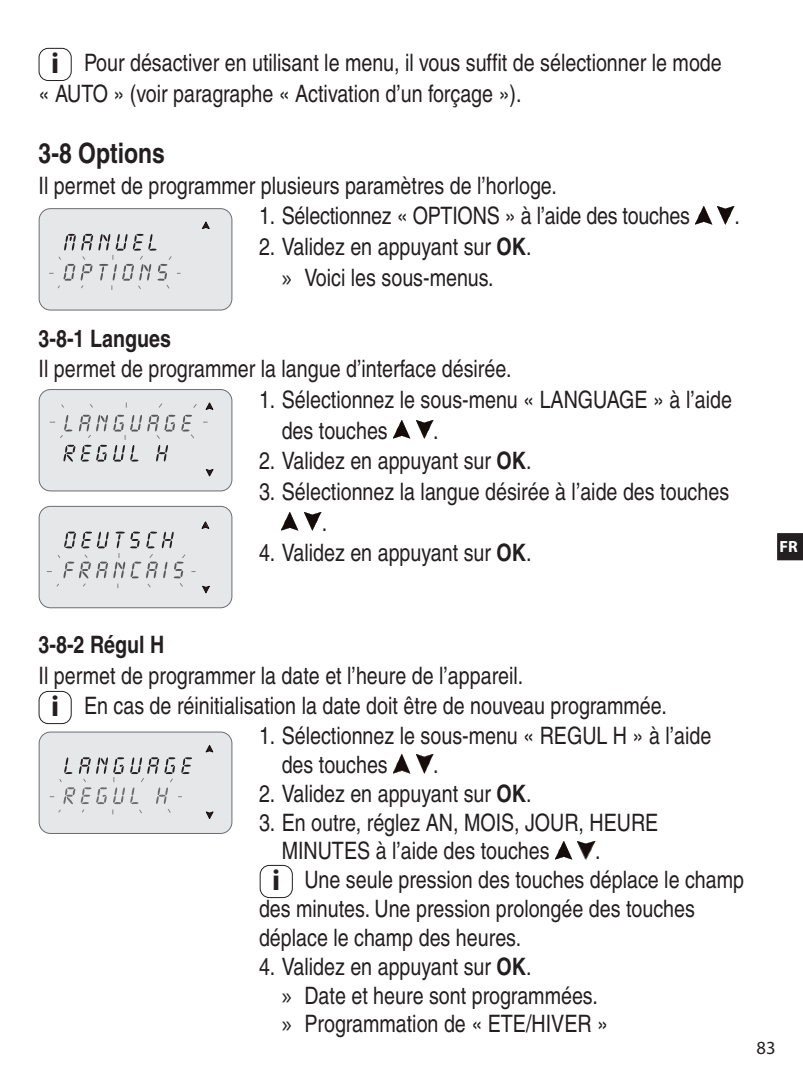
<style>
.page{position:relative;width:803px;height:1066px;background:#fff}
.page>*{position:absolute;margin:0;border:0;box-sizing:border-box;transform-origin:0 0}
.t1{font:700 29.6px "Myriad Pro";color:#231f20}
.t2{font:700 condensed 28px "Helvetica";color:#231f20}
.t3{font:condensed 24px/30.8px "Helvetica";color:#231f20}
.t4{font:700 condensed 24px "Helvetica";color:#231f20}
.t5{font:18.4px "Myriad Pro";color:#231f20}
.t6{font:700 16.4px "Myriad Pro";color:#fff}
.s1{font-weight:700}
.s2{font-family:"Myriad Pro";font-stretch:normal}
</style>
<div class="page">
<svg style="left:777px;top:533px;width:26px;height:28px"></svg>
<div style="left:39px;top:209px;width:193px;height:101px;background:#e6e7e9;border-radius:11px"></div>
<div style="left:39px;top:208px;width:193px;height:102px;border:1px solid #6c6d70;border-radius:11px"></div>
<svg style="left:49px;top:234px;width:132px;height:56px"></svg>
<svg style="left:202px;top:221px;width:8px;height:8px"></svg>
<img style="left:695px;top:206px;width:17px;height:18px">
<img style="left:717px;top:206px;width:18px;height:18px">
<div style="left:39px;top:389px;width:193px;height:102px;background:#e6e7e9;border-radius:11px"></div>
<div style="left:39px;top:389px;width:193px;height:102px;border:1px solid #6c6d70;border-radius:11px"></div>
<svg style="left:205px;top:469px;width:9px;height:8px"></svg>
<svg style="left:49px;top:402px;width:165px;height:60px"></svg>
<div style="left:39px;top:506px;width:193px;height:102px;background:#e6e7e9;border-radius:11px"></div>
<div style="left:39px;top:506px;width:193px;height:102px;border:1px solid #6c6d70;border-radius:11px"></div>
<svg style="left:46px;top:521px;width:164px;height:73px"></svg>
<img style="left:393px;top:420px;width:18px;height:19px">
<img style="left:416px;top:420px;width:17px;height:19px">
<img style="left:282px;top:512px;width:16px;height:18px">
<img style="left:304px;top:512px;width:18px;height:18px">
<div style="left:39px;top:732px;width:193px;height:101px;background:#e6e7e9;border-radius:11px"></div>
<div style="left:39px;top:731px;width:193px;height:103px;border:1px solid #6c6d70;border-radius:11px"></div>
<svg style="left:205px;top:745px;width:9px;height:8px"></svg>
<svg style="left:205px;top:811px;width:9px;height:8px"></svg>
<svg style="left:49px;top:757px;width:143px;height:58px"></svg>
<img style="left:393px;top:755px;width:17px;height:18px">
<img style="left:416px;top:755px;width:17px;height:18px">
<img style="left:555px;top:841px;width:17px;height:18px">
<img style="left:578px;top:841px;width:17px;height:18px">
<div style="left:39px;top:48px;width:33px;height:33px;border:1px solid #231f20;border-radius:9px"></div>
<div style="left:39px;top:691px;width:33px;height:33px;border:1px solid #231f20;border-radius:9px"></div>
<div style="left:260px;top:865px;width:33px;height:33px;border:1px solid #231f20;border-radius:9px"></div>
<p class="t1" style="left:51px;top:44px;width:10px">i</p>
<p class="t3" style="left:39px;top:47px;width:685px;text-indent:45px">Pour désactiver en utilisant le menu, il vous suffit de sélectionner le mode « AUTO » (voir paragraphe « Activation d’un forçage »).</p>
<p class="t2" style="left:39px;top:136px;width:128px">3-8 Options</p>
<p class="t3" style="left:39px;top:170px;width:520px">Il permet de programmer plusieurs paramètres de l’horloge.</p>
<p class="t3" style="left:259px;top:200px;width:433px">1. Sélectionnez « OPTIONS » à l’aide des touches</p>
<p class="t3" style="left:282px;top:231px;width:251px;text-indent:-23px">2. Validez en appuyant sur <span class="s1">OK</span>. <span class="s2">»</span> Voici les sous-menus.</p>
<p class="t3" style="left:734px;top:200px;width:7px">.</p>
<p class="t4" style="left:39px;top:324px;width:134px">3-8-1 Langues</p>
<p class="t3" style="left:39px;top:354px;width:474px">Il permet de programmer la langue d’interface désirée.</p>
<p class="t3" style="left:282px;top:384px;width:452px;text-indent:-23px">1. Sélectionnez le sous-menu « LANGUAGE » à l’aide des touches</p>
<p class="t3" style="left:433px;top:415px;width:7px">.</p>
<p class="t3" style="left:259px;top:445px;width:274px">2. Validez en appuyant sur <span class="s1">OK</span>.</p>
<p class="t3" style="left:322px;top:476px;width:409px;text-indent:-63px">3. Sélectionnez la langue désirée à l’aide des touches .</p>
<p class="t3" style="left:259px;top:537px;width:274px">4. Validez en appuyant sur <span class="s1">OK</span>.</p>
<p class="t6" style="left:779px;top:536px;width:20px">FR</p>
<p class="t4" style="left:39px;top:630px;width:127px">3-8-2 Régul H</p>
<p class="t3" style="left:84px;top:660px;width:585px;text-indent:-45px">Il permet de programmer la date et l’heure de l’appareil.<br>En cas de réinitialisation la date doit être de nouveau programmée.</p>
<p class="t3" style="left:282px;top:721px;width:431px;line-height:28.8px;text-indent:-23px">1. Sélectionnez le sous-menu « REGUL H » à l’aide des touches</p>
<p class="t3" style="left:433px;top:749px;width:7px">.</p>
<p class="t3" style="left:259px;top:778px;width:274px">2. Validez en appuyant sur <span class="s1">OK</span>.</p>
<p class="t3" style="left:282px;top:808px;width:378px;line-height:28.8px;text-indent:-23px">3. En outre, réglez AN, MOIS, JOUR, HEURE<br>MINUTES à l’aide des touches</p>
<p class="t3" style="left:595px;top:835px;width:7px">.</p>
<p class="t3" style="left:304px;top:864px;width:441px">Une seule pression des touches déplace le champ</p>
<p class="t3" style="left:259px;top:893px;width:438px">des minutes. Une pression prolongée des touches</p>
<p class="t3" style="left:259px;top:922px;width:264px">déplace le champ des heures.</p>
<p class="t3" style="left:282px;top:952px;width:328px;line-height:28.8px;text-indent:-23px">4. Validez en appuyant sur <span class="s1">OK</span>.<br><span class="s2">»</span> Date et heure sont programmées. <span class="s2">»</span> Programmation de « ETE/HIVER »</p>
<p class="t1" style="left:51px;top:687px;width:10px">i</p>
<p class="t1" style="left:272px;top:861px;width:10px">i</p>
<p class="t5" style="left:757px;top:1036px;width:21px">83</p>
</div>
